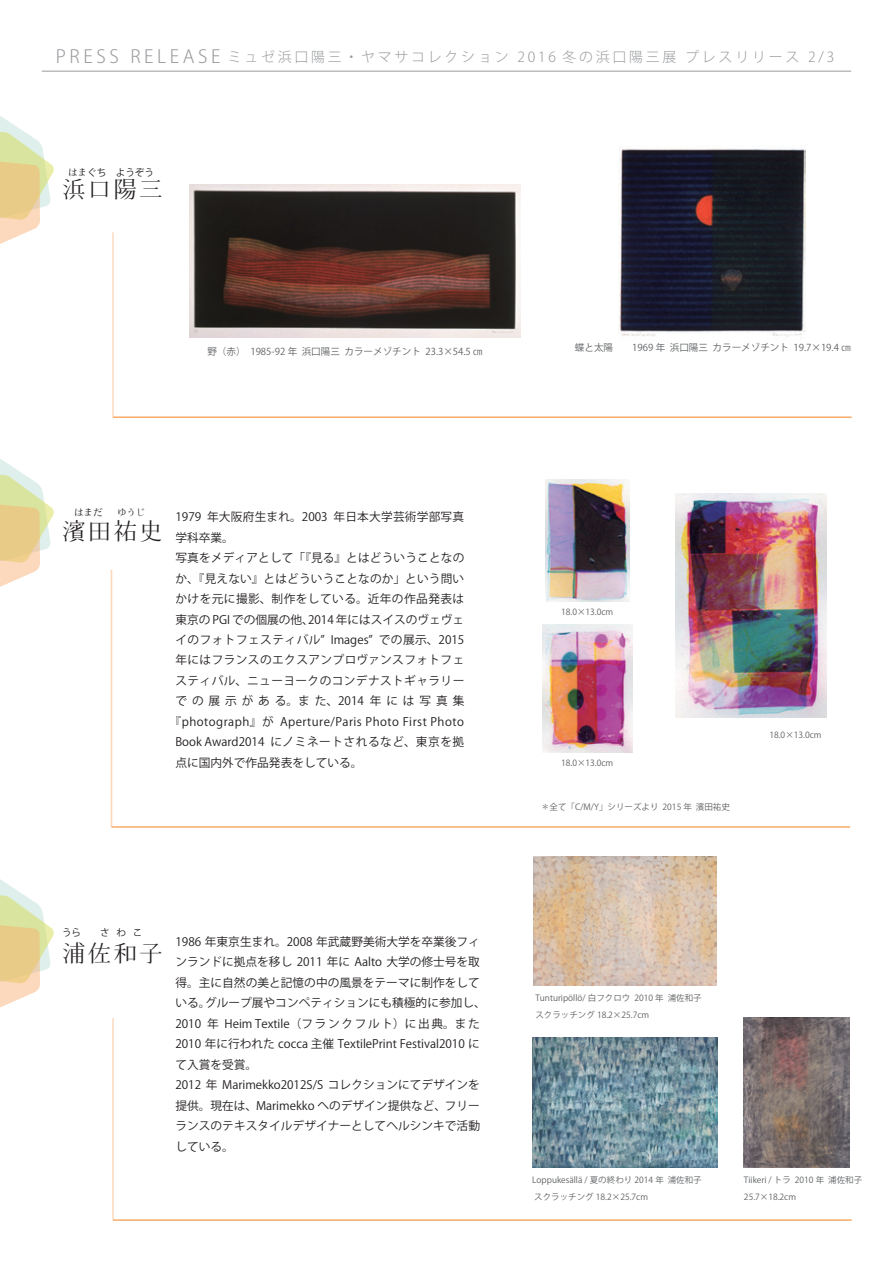
<style>
.page{position:relative;width:893px;height:1263px;background:#fff}
.page>*{position:absolute;margin:0;border:0;box-sizing:border-box;transform-origin:0 0}
.t1{font:23.4px "Hana Min A";letter-spacing:.1em;color:#231f20}
.t2{font:300 13.95px "Koz Go Pro";letter-spacing:.2em;color:#999b9e}
.t3{font:11.7px/20.4px "Koz Go Pro";color:#231f20}
.t4{font:11.7px "Koz Go Pro";letter-spacing:.035em;color:#231f20}
.t5{font:11.7px "Koz Go Pro";letter-spacing:.04em;color:#231f20}
.t6{font:11.7px "Koz Go Pro";letter-spacing:.045em;color:#231f20}
.t7{font:11.7px "Koz Go Pro";letter-spacing:.02em;color:#231f20}
.t8{font:11.7px "Koz Go Pro";letter-spacing:.415em;color:#231f20}
.t9{font:9.6px "Koz Go Pro";color:#606264}
.t10{font:9.6px "Koz Go Pro";color:#231f20}
.t11{font:9.6px "Hana Min A";color:#231f20}
.t12{font:8.55px/17px "Koz Go Pro";color:#606264}
.s1{font-size:18px}
.s2{font-family:"Hana Min A"}
</style>
<div class="page">
<hr style="left:42px;top:71px;width:809px;height:1px;background:#999b9e">
<svg style="left:0;top:879px;width:54px;height:129px"></svg>
<hr style="left:112px;top:1018px;width:2px;height:202px;background:#f9ab6b">
<hr style="left:113px;top:1219px;width:739px;height:2px;background:#f9ab6b">
<svg style="left:0;top:459px;width:54px;height:128px"></svg>
<hr style="left:111px;top:570px;width:1px;height:257px;background:#f9ab6b">
<hr style="left:112px;top:826px;width:738px;height:2px;background:#f9ab6b">
<svg style="left:0;top:116px;width:54px;height:128px"></svg>
<hr style="left:112px;top:232px;width:2px;height:185px;background:#f9ab6b">
<hr style="left:113px;top:416px;width:739px;height:2px;background:#f9ab6b">
<img style="left:618px;top:148px;width:187px;height:189px">
<img style="left:189px;top:184px;width:331px;height:153px">
<img style="left:744px;top:1017px;width:105px;height:150px">
<img style="left:533px;top:856px;width:183px;height:129px">
<img style="left:545px;top:479px;width:84px;height:123px">
<img style="left:676px;top:493px;width:150px;height:224px">
<img style="left:542px;top:625px;width:90px;height:127px">
<img style="left:532px;top:1037px;width:185px;height:130px">
<p class="t2" style="left:56px;top:48px;width:780px"><span class="s1">PRESS RELEASE</span> ミュゼ浜口陽三・ヤマサコレクション 2016 冬の浜口陽三展 プレスリリース 2/3</p>
<p class="t10" style="left:68px;top:166px;width:88px"><span class="s2">はま</span>ぐち ようぞう</p>
<h1 class="t1" style="left:62px;top:178px;width:102px">浜口陽三</h1>
<p class="t9" style="left:207px;top:345px;width:277px">野（赤） 1985-92 年 浜口陽三 カラーメゾチント 23.3×54.5 ㎝</p>
<p class="t9" style="left:575px;top:342px;width:277px">蝶と太陽<span class="s2">　　</span>1969 年 浜口陽三 カラーメゾチント 19.7×19.4 ㎝</p>
<p class="t11" style="left:74px;top:507px;width:73px">はまだ　 ゆうじ</p>
<h1 class="t1" style="left:62px;top:519px;width:102px">濱田祐史</h1>
<p class="t7" style="left:175px;top:509px;width:290px">1979 年大阪府生まれ。2003 年日本大学芸術学部写真</p>
<p class="t3" style="left:175px;top:527px;width:60px">学科卒業。</p>
<p class="t3" style="left:175px;top:548px;width:290px">写真をメディアとして「『見る』とはどういうことなの</p>
<p class="t3" style="left:175px;top:568px;width:290px">か、『見えない』とはどういうことなのか」という問い</p>
<p class="t4" style="left:175px;top:591px;width:290px">かけを元に撮影、制作をしている。近年の作品発表は</p>
<p class="t3" style="left:175px;top:609px;width:290px">東京の PGI での個展の他、2014 年にはスイスのヴェヴェ</p>
<p class="t4" style="left:175px;top:632px;width:290px">イのフォトフェスティバル” Images” での展示、2015</p>
<p class="t4" style="left:175px;top:653px;width:290px">年にはフランスのエクスアンプロヴァンスフォトフェ</p>
<p class="t4" style="left:175px;top:673px;width:290px">スティバル、ニューヨークのコンデナストギャラリー</p>
<p class="t8" style="left:175px;top:693px;width:290px">での展示がある。また、2014年には写真集</p>
<p class="t5" style="left:170px;top:714px;width:296px">『photograph』が Aperture/Paris Photo First Photo</p>
<p class="t6" style="left:175px;top:734px;width:290px">Book Award2014 にノミネートされるなど、東京を拠</p>
<p class="t3" style="left:175px;top:753px;width:189px">点に国内外で作品発表をしている。</p>
<p class="t12" style="left:561px;top:604px;width:54px">18.0×13.0cm</p>
<p class="t12" style="left:561px;top:754px;width:54px">18.0×13.0cm</p>
<p class="t12" style="left:541px;top:799px;width:190px">＊全て「C/M/Y」シリーズより 2015 年 濱田祐史</p>
<p class="t12" style="left:769px;top:726px;width:54px">18.0×13.0cm</p>
<p class="t10" style="left:62px;top:926px;width:21px">うら</p>
<p class="t10" style="left:100px;top:926px;width:44px">さわこ</p>
<h1 class="t1" style="left:62px;top:941px;width:102px">浦佐和子</h1>
<p class="t3" style="left:175px;top:932px;width:312px">1986 年東京生まれ。2008 年武蔵野美術大学を卒業後フィンランドに拠点を移し 2011 年に Aalto 大学の修士号を取得。主に自然の美と記憶の中の風景をテーマに制作をしている。グループ展やコンペティションにも積極的に参加し、<br>2010 年 Heim Textile（フランクフルト）に出典。また<br>2010 年に行われた cocca 主催 TextilePrint Festival2010 にて入賞を受賞。<br>2012 年 Marimekko2012S/S コレクションにてデザインを提供。現在は、Marimekko へのデザイン提供など、フリーランスのテキスタイルデザイナーとしてヘルシンキで活動している。</p>
<p class="t12" style="left:535px;top:990px;width:168px">Tunturipöllö/ 白フクロウ 2010 年 浦佐和子スクラッチング 18.2×25.7cm</p>
<p class="t12" style="left:532px;top:1171px;width:171px">Loppukesällä / 夏の終わり 2014 年 浦佐和子スクラッチング 18.2×25.7cm</p>
<p class="t12" style="left:744px;top:1171px;width:120px">Tiikeri / トラ 2010 年 浦佐和子<br>25.7×18.2cm</p>
</div>
